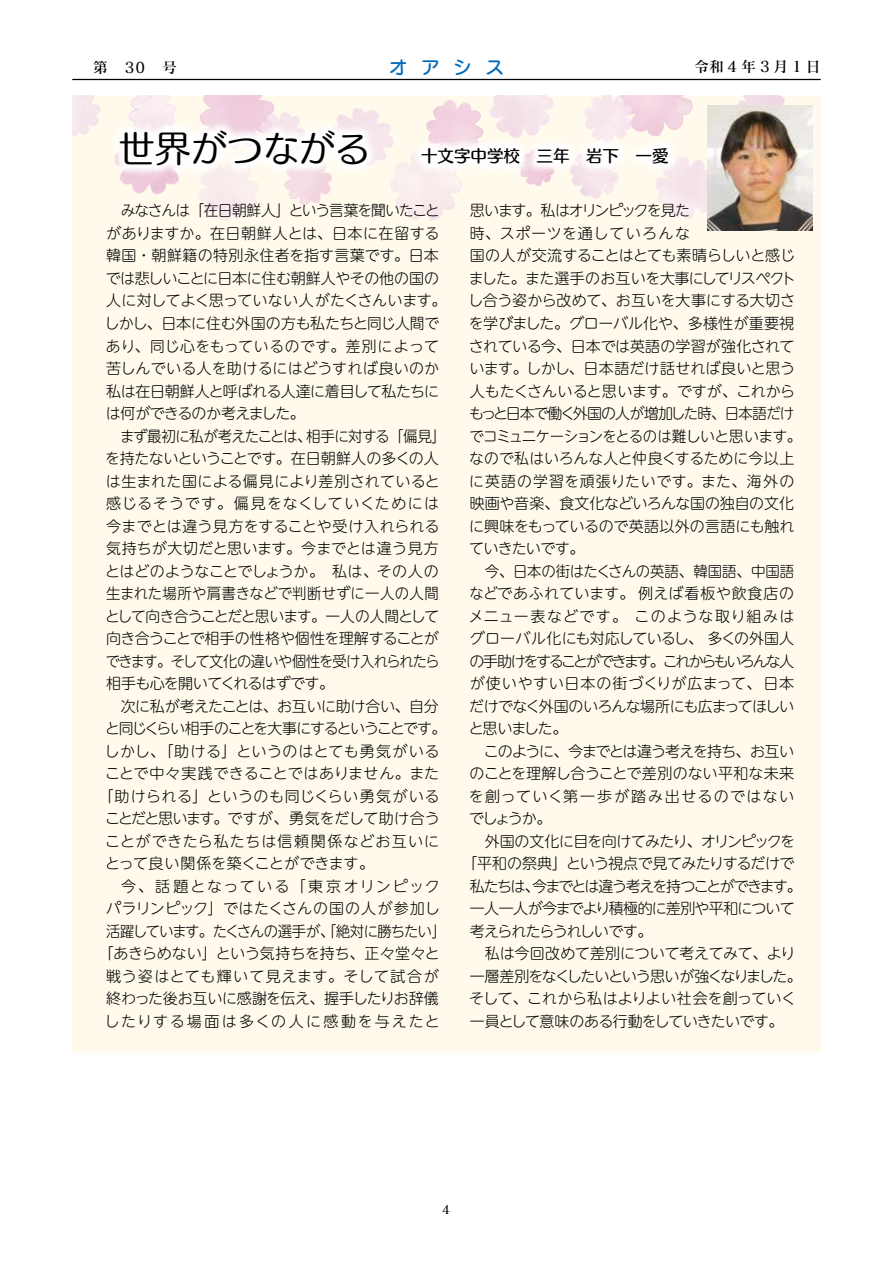
<style>
.page{position:relative;width:893px;height:1263px;background:#fff}
.page>*{position:absolute;margin:0;border:0;box-sizing:border-box;transform-origin:0 0}
.t1{font:36px "Humming Std M";color:#000}
.t2{font:18px "Seurat Pro DB";color:#0068b7}
.t3{font:16.5px "Humming Std D";color:#000}
.t4{font:300 15px/22.5px "UD Shin M Go Pro";letter-spacing:-.02em;color:#000}
.t5{font:300 15px/22.5px "UD Shin M Go Pro";letter-spacing:-.02em;color:#000;text-align:justify;scale:.96 1}
.t6{font:300 15px "UD Shin M Go Pro";letter-spacing:-.05em;color:#000}
.t7{font:300 15px "UD Shin M Go Pro";letter-spacing:-.055em;color:#000}
.t8{font:300 15px "UD Shin M Go Pro";letter-spacing:.01em;color:#000}
.t9{font:300 15px "UD Shin M Go Pro";letter-spacing:-.065em;color:#000;scale:.96 1}
.t10{font:300 15px "UD Shin M Go Pro";letter-spacing:-.055em;color:#000;scale:.95 1}
.t11{font:300 15px "UD Shin M Go Pro";letter-spacing:-.085em;color:#000}
.t12{font:300 15px "UD Shin M Go Pro";letter-spacing:-.105em;color:#000}
.t13{font:300 15px "UD Shin M Go Pro";letter-spacing:-.08em;color:#000}
.t14{font:300 15px "UD Shin M Go Pro";letter-spacing:.01em;color:#000;scale:.96 1}
.t15{font:300 15px "UD Shin M Go Pro";letter-spacing:-.04em;color:#000}
.t16{font:300 15px "UD Shin M Go Pro";letter-spacing:-.045em;color:#000}
.t17{font:300 15px "UD Shin M Go Pro";letter-spacing:.02em;color:#000}
.t18{font:300 15px "UD Shin M Go Pro";letter-spacing:.015em;color:#000}
.t19{font:300 15px "UD Shin M Go Pro";letter-spacing:.04em;color:#000}
.t20{font:300 15px "UD Shin M Go Pro";letter-spacing:.035em;color:#000}
.t21{font:300 15px "UD Shin M Go Pro";letter-spacing:.03em;color:#000}
.t22{font:300 15px "UD Shin M Go Pro";letter-spacing:-.065em;color:#000}
.t23{font:300 15px "UD Shin M Go Pro";color:#000}
.t24{font:300 15px "UD Shin M Go Pro";letter-spacing:.06em;color:#000}
.t25{font:300 15px "UD Shin M Go Pro";letter-spacing:.07em;color:#000}
.t26{font:300 15px "UD Shin M Go Pro";letter-spacing:.065em;color:#000}
.t27{font:300 15px "UD Shin M Go Pro";letter-spacing:.125em;color:#000}
.t28{font:300 15px "UD Shin M Go Pro";letter-spacing:.09em;color:#000}
.t29{font:300 15px "UD Shin M Go Pro";letter-spacing:.12em;color:#000}
.t30{font:15px "Matisse Pro DB";letter-spacing:.25em;color:#000}
.t31{font:300 15px "UD Shin M Go Pro";letter-spacing:-.075em;color:#000}
.t32{font:12px "Matisse Pro DB";color:#000}
</style>
<div class="page">
<div style="left:72px;top:96px;width:749px;height:956px;background:#fffaec"></div>
<svg style="left:738px;top:96px;width:47px;height:9px"></svg>
<img style="left:708px;top:105px;width:104px;height:125px">
<img style="left:72px;top:78px;width:359px;height:142px">
<img style="left:361px;top:87px;width:368px;height:141px">
<hr style="left:72px;top:79px;width:749px;height:1px;background:#000">
<p class="t30" style="left:93px;top:58px;width:86px">第　30　号</p>
<p class="t2" style="left:389px;top:55px;width:116px">オ ア シ ス</p>
<p class="t30" style="left:694px;top:57px;width:128px">令和4年3月1日</p>
<h1 class="t1" style="left:119px;top:120px;width:253px">世界がつながる</h1>
<p class="t3" style="left:421px;top:143px;width:249px">十文字中学校　三年　岩下　一愛</p>
<p class="t4" style="left:105px;top:199px;width:343px;text-indent:16px">みなさんは「在日朝鮮人」という言葉を聞いたことがありますか。在日朝鮮人とは、日本に在留する韓国・朝鮮籍の特別永住者を指す言葉です。日本では悲しいことに日本に住む朝鮮人やその他の国の人に対してよく思っていない人がたくさんいます。しかし、日本に住む外国の方も私たちと同じ人間であり、同じ心をもっているのです。差別によって苦しんでいる人を助けるにはどうすれば良いのか私は在日朝鮮人と呼ばれる人達に着目して私たちには何ができるのか考えました。</p>
<p class="t6" style="left:120px;top:424px;width:328px">まず最初に私が考えたことは、相手に対する「偏見」</p>
<p class="t4" style="left:105px;top:446px;width:335px">を持たないということです。在日朝鮮人の多くの人</p>
<p class="t17" style="left:106px;top:469px;width:336px">は生まれた国による偏見により差別されていると</p>
<p class="t24" style="left:106px;top:491px;width:335px">感じるそうです。偏見をなくしていくためには</p>
<p class="t8" style="left:106px;top:514px;width:335px">今までとは違う見方をすることや受け入れられる</p>
<p class="t18" style="left:106px;top:536px;width:334px">気持ちが大切だと思います。今までとは違う見方</p>
<p class="t4" style="left:105px;top:559px;width:335px">とはどのようなことでしょうか。私は、その人の</p>
<p class="t14" style="left:106px;top:581px;width:348px">生まれた場所や肩書きなどで判断せずに一人の人間</p>
<p class="t7" style="left:105px;top:604px;width:336px">として向き合うことだと思います。一人の人間として</p>
<p class="t15" style="left:106px;top:626px;width:334px">向き合うことで相手の性格や個性を理解することが</p>
<p class="t10" style="left:106px;top:649px;width:353px">できます。そして文化の違いや個性を受け入れられたら</p>
<p class="t6" style="left:106px;top:671px;width:229px">相手も心を開いてくれるはずです。</p>
<p class="t4" style="left:106px;top:694px;width:334px">　次に私が考えたことは、お互いに助け合い、自分</p>
<p class="t11" style="left:105px;top:716px;width:343px">と同じくらい相手のことを大事にするということです。</p>
<p class="t19" style="left:105px;top:739px;width:336px">しかし、「助ける」というのはとても勇気がいる</p>
<p class="t8" style="left:105px;top:761px;width:336px">ことで中々実践できることではありません。また</p>
<p class="t20" style="left:99px;top:784px;width:342px">「助けられる」というのも同じくらい勇気がいる</p>
<p class="t4" style="left:105px;top:806px;width:336px">ことだと思います。ですが、勇気をだして助け合う</p>
<p class="t25" style="left:105px;top:829px;width:336px">ことができたら私たちは信頼関係などお互いに</p>
<p class="t4" style="left:105px;top:851px;width:271px">とって良い関係を築くことができます。</p>
<p class="t29" style="left:121px;top:874px;width:320px">今、話題となっている「東京オリンピック</p>
<p class="t21" style="left:106px;top:896px;width:335px">パラリンピック」ではたくさんの国の人が参加し</p>
<p class="t9" style="left:106px;top:919px;width:356px">活躍しています。たくさんの選手が、「絶対に勝ちたい」</p>
<p class="t4" style="left:99px;top:941px;width:343px">「あきらめない」という気持ちを持ち、正々堂々と</p>
<p class="t26" style="left:106px;top:964px;width:334px">戦う姿はとても輝いて見えます。そして試合が</p>
<p class="t4" style="left:106px;top:986px;width:334px">終わった後お互いに感謝を伝え、握手したりお辞儀</p>
<p class="t27" style="left:105px;top:1009px;width:337px">したりする場面は多くの人に感動を与えたと</p>
<p class="t4" style="left:468px;top:199px;width:335px">思います。私はオリンピックを見た<br>時、スポーツを通していろんな<br>国の人が交流することはとても素晴らしいと感じました。また選手のお互いを大事にしてリスペクトし合う姿から改めて、お互いを大事にする大切さを学びました。グローバル化や、多様性が重要視されている今、日本では英語の学習が強化されています。しかし、日本語だけ話せれば良いと思う人もたくさんいると思います。ですが、これからもっと日本で働く外国の人が増加した時、日本語だけでコミュニケーションをとるのは難しいと思います。なので私はいろんな人と仲良くするために今以上に英語の学習を頑張りたいです。また、海外の映画や音楽、食文化などいろんな国の独自の文化に興味をもっているので英語以外の言語にも触れていきたいです。</p>
<p class="t5" style="left:469px;top:559px;width:341px;text-indent:16px">今、日本の街はたくさんの英語、韓国語、中国語などであふれています。例えば看板や飲食店のメニュー表などです。このような取り組みはグローバル化にも対応しているし、多くの外国人の手助けをすることができます。これからもいろんな人が使いやすい日本の街づくりが広まって、日本だけでなく外国のいろんな場所にも広まってほしいと思いました。</p>
<p class="t22" style="left:484px;top:739px;width:312px">このように、今までとは違う考えを持ち、お互い</p>
<p class="t4" style="left:470px;top:761px;width:326px">のことを理解し合うことで差別のない平和な未来</p>
<p class="t28" style="left:469px;top:784px;width:327px">を創っていく第一歩が踏み出せるのではない</p>
<p class="t4" style="left:469px;top:806px;width:84px">でしょうか。</p>
<p class="t16" style="left:470px;top:829px;width:327px">　外国の文化に目を向けてみたり、オリンピックを</p>
<p class="t4" style="left:462px;top:851px;width:334px">「平和の祭典」という視点で見てみたりするだけで</p>
<p class="t12" style="left:470px;top:874px;width:333px">私たちは、今までとは違う考えを持つことができます。</p>
<p class="t7" style="left:470px;top:896px;width:326px">一人一人が今までより積極的に差別や平和について</p>
<p class="t31" style="left:470px;top:919px;width:184px">考えられたらうれしいです。</p>
<p class="t4" style="left:470px;top:941px;width:327px">　私は今回改めて差別について考えてみて、より</p>
<p class="t13" style="left:470px;top:964px;width:333px">一層差別をなくしたいという思いが強くなりました。</p>
<p class="t23" style="left:469px;top:986px;width:328px">そして、これから私はよりよい社会を創っていく</p>
<p class="t6" style="left:470px;top:1009px;width:315px">一員として意味のある行動をしていきたいです。</p>
<p class="t32" style="left:443px;top:1202px;width:9px">4</p>
</div>
